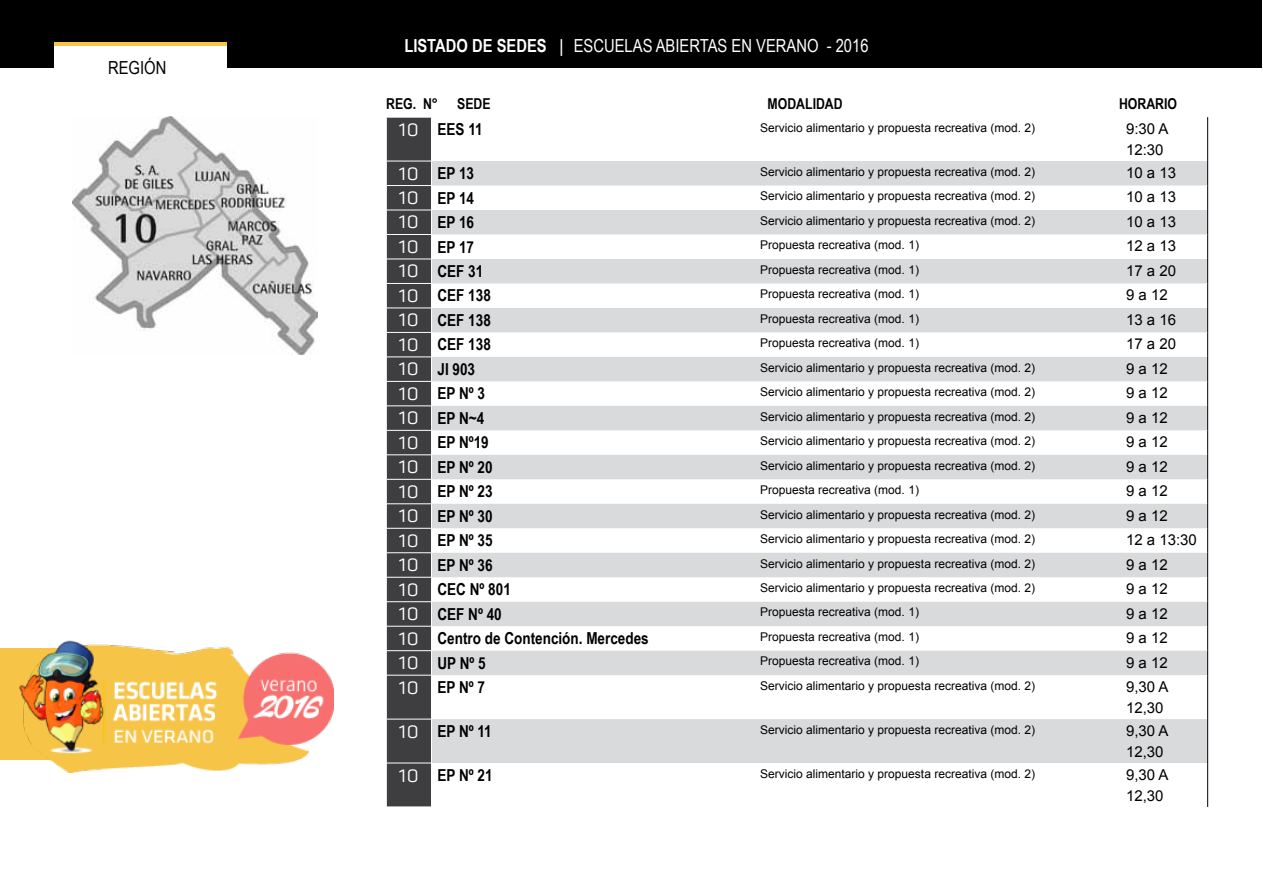
<style>
.page{position:relative;width:1263px;height:893px;background:#fff}
.page>*{position:absolute;margin:0;border:0;box-sizing:border-box;transform-origin:0 0}
.t1{font:18px "Arial Narrow";color:#fff}
.t2{font:18px "Arial Narrow";color:#000}
.t3{font:700 16.5px "Arial Narrow";color:#000}
.t4{font:15px/21px "Arial";color:#000}
.t5{font:700 15px "Arial Narrow";color:#000}
.t6{font:12px "Arial";color:#000}
.s1{font-weight:700}
.s2{font-family:"Arial"}
.s3{font-family:"Klavika Light Caps SC";font-weight:400;font-size:24px;color:#fff}
</style>
<div class="page">
<div style="left:1px;top:649px;width:130px;height:111px;background:#f6c446"></div>
<div style="left:1px;top:0;width:1261px;height:67px;background:#000"></div>
<img style="left:19px;top:640px;width:315px;height:132px">
<div style="left:54px;top:45px;width:172px;height:37px;background:#fff"></div>
<hr style="left:54px;top:43px;width:172px;height:3px;background:#f6c446">
<svg style="left:432px;top:161px;width:775px;height:602px;fill:#d9dadb"></svg>
<hr style="left:1207px;top:117px;width:1px;height:44px;background:#000">
<svg style="left:1207px;top:161px;width:1px;height:514px"></svg>
<hr style="left:1207px;top:675px;width:1px;height:44px;background:#000">
<hr style="left:1207px;top:719px;width:1px;height:44px;background:#000">
<hr style="left:1207px;top:763px;width:1px;height:44px;background:#000">
<svg style="left:386px;top:117px;width:46px;height:690px;background:#4b4a4d"></svg>
<hr style="left:386px;top:675px;width:1px;height:44px;background:#fff">
<hr style="left:431px;top:675px;width:1px;height:44px;background:#fff">
<hr style="left:386px;top:719px;width:46px;height:1px;background:#fff">
<hr style="left:386px;top:719px;width:1px;height:44px;background:#fff">
<hr style="left:431px;top:719px;width:1px;height:44px;background:#fff">
<hr style="left:386px;top:763px;width:1px;height:44px;background:#fff">
<hr style="left:431px;top:763px;width:1px;height:44px;background:#fff">
<img style="left:72px;top:117px;width:246px;height:238px">
<h1 class="t2" style="left:108px;top:54px;width:60px">REGIÓN</h1>
<h1 class="t1" style="left:404px;top:33px;width:466px"><span class="s1">LISTADO DE SEDES</span> <span class="s2">|</span> ESCUELAS ABIERTAS EN VERANO - 2016</h1>
<p class="t5" style="left:386px;top:93px;width:53px">REG. N°</p>
<p class="t5" style="left:457px;top:93px;width:35px">SEDE</p>
<p class="t5" style="left:767px;top:93px;width:77px">MODALIDAD</p>
<p class="t5" style="left:1119px;top:93px;width:60px">HORARIO</p>
<h2 class="t3" style="left:399px;top:117px;width:85px"><span class="s3">10</span> EES 11</h2>
<p class="t6" style="left:760px;top:120px;width:276px">Servicio alimentario y propuesta recreativa (mod. 2)</p>
<p class="t4" style="left:1126px;top:118px;width:44px">9:30 A<br>12:30</p>
<h2 class="t3" style="left:399px;top:161px;width:77px"><span class="s3">10</span> EP 13</h2>
<p class="t6" style="left:760px;top:164px;width:276px">Servicio alimentario y propuesta recreativa (mod. 2)</p>
<p class="t4" style="left:1126px;top:162px;width:52px">10 a 13</p>
<h2 class="t3" style="left:399px;top:185px;width:77px"><span class="s3">10</span> EP 14</h2>
<p class="t6" style="left:760px;top:188px;width:276px">Servicio alimentario y propuesta recreativa (mod. 2)</p>
<p class="t4" style="left:1126px;top:187px;width:52px">10 a 13</p>
<h2 class="t3" style="left:399px;top:210px;width:77px"><span class="s3">10</span> EP 16</h2>
<p class="t6" style="left:760px;top:213px;width:276px">Servicio alimentario y propuesta recreativa (mod. 2)</p>
<p class="t4" style="left:1126px;top:211px;width:52px">10 a 13</p>
<h2 class="t3" style="left:399px;top:234px;width:77px"><span class="s3">10</span> EP 17</h2>
<p class="t6" style="left:760px;top:237px;width:160px">Propuesta recreativa (mod. 1)</p>
<p class="t4" style="left:1126px;top:236px;width:52px">12 a 13</p>
<h2 class="t3" style="left:399px;top:259px;width:86px"><span class="s3">10</span> CEF 31</h2>
<p class="t6" style="left:760px;top:262px;width:160px">Propuesta recreativa (mod. 1)</p>
<p class="t4" style="left:1126px;top:260px;width:52px">17 a 20</p>
<h2 class="t3" style="left:399px;top:283px;width:94px"><span class="s3">10</span> CEF 138</h2>
<p class="t6" style="left:760px;top:286px;width:160px">Propuesta recreativa (mod. 1)</p>
<p class="t4" style="left:1126px;top:285px;width:43px">9 a 12</p>
<h2 class="t3" style="left:399px;top:308px;width:94px"><span class="s3">10</span> CEF 138</h2>
<p class="t6" style="left:760px;top:311px;width:160px">Propuesta recreativa (mod. 1)</p>
<p class="t4" style="left:1126px;top:309px;width:52px">13 a 16</p>
<h2 class="t3" style="left:399px;top:332px;width:94px"><span class="s3">10</span> CEF 138</h2>
<p class="t6" style="left:760px;top:335px;width:160px">Propuesta recreativa (mod. 1)</p>
<p class="t4" style="left:1126px;top:334px;width:52px">17 a 20</p>
<h2 class="t3" style="left:399px;top:357px;width:78px"><span class="s3">10</span> JI 903</h2>
<p class="t6" style="left:760px;top:360px;width:276px">Servicio alimentario y propuesta recreativa (mod. 2)</p>
<p class="t4" style="left:1126px;top:358px;width:43px">9 a 12</p>
<h2 class="t3" style="left:399px;top:381px;width:88px"><span class="s3">10</span> EP Nº 3</h2>
<p class="t6" style="left:760px;top:384px;width:276px">Servicio alimentario y propuesta recreativa (mod. 2)</p>
<p class="t4" style="left:1126px;top:383px;width:43px">9 a 12</p>
<h2 class="t3" style="left:399px;top:406px;width:87px"><span class="s3">10</span> EP N~4</h2>
<p class="t6" style="left:760px;top:408px;width:276px">Servicio alimentario y propuesta recreativa (mod. 2)</p>
<p class="t4" style="left:1126px;top:407px;width:43px">9 a 12</p>
<h2 class="t3" style="left:399px;top:430px;width:92px"><span class="s3">10</span> EP Nº19</h2>
<p class="t6" style="left:760px;top:433px;width:276px">Servicio alimentario y propuesta recreativa (mod. 2)</p>
<p class="t4" style="left:1126px;top:432px;width:43px">9 a 12</p>
<h2 class="t3" style="left:399px;top:455px;width:95px"><span class="s3">10</span> EP Nº 20</h2>
<p class="t6" style="left:760px;top:457px;width:276px">Servicio alimentario y propuesta recreativa (mod. 2)</p>
<p class="t4" style="left:1126px;top:456px;width:43px">9 a 12</p>
<h2 class="t3" style="left:399px;top:479px;width:95px"><span class="s3">10</span> EP Nº 23</h2>
<p class="t6" style="left:760px;top:482px;width:160px">Propuesta recreativa (mod. 1)</p>
<p class="t4" style="left:1126px;top:481px;width:43px">9 a 12</p>
<h2 class="t3" style="left:399px;top:503px;width:95px"><span class="s3">10</span> EP Nº 30</h2>
<p class="t6" style="left:760px;top:506px;width:276px">Servicio alimentario y propuesta recreativa (mod. 2)</p>
<p class="t4" style="left:1126px;top:505px;width:43px">9 a 12</p>
<h2 class="t3" style="left:399px;top:528px;width:95px"><span class="s3">10</span> EP Nº 35</h2>
<p class="t6" style="left:760px;top:531px;width:276px">Servicio alimentario y propuesta recreativa (mod. 2)</p>
<p class="t4" style="left:1126px;top:530px;width:72px">12 a 13:30</p>
<h2 class="t3" style="left:399px;top:552px;width:95px"><span class="s3">10</span> EP Nº 36</h2>
<p class="t6" style="left:760px;top:555px;width:276px">Servicio alimentario y propuesta recreativa (mod. 2)</p>
<p class="t4" style="left:1126px;top:554px;width:43px">9 a 12</p>
<h2 class="t3" style="left:399px;top:577px;width:114px"><span class="s3">10</span> CEC Nº 801</h2>
<p class="t6" style="left:760px;top:580px;width:276px">Servicio alimentario y propuesta recreativa (mod. 2)</p>
<p class="t4" style="left:1126px;top:579px;width:43px">9 a 12</p>
<h2 class="t3" style="left:399px;top:601px;width:105px"><span class="s3">10</span> CEF Nº 40</h2>
<p class="t6" style="left:760px;top:604px;width:160px">Propuesta recreativa (mod. 1)</p>
<p class="t4" style="left:1126px;top:603px;width:43px">9 a 12</p>
<h2 class="t3" style="left:399px;top:626px;width:252px"><span class="s3">10</span> Centro de Contención. Mercedes</h2>
<p class="t6" style="left:760px;top:629px;width:160px">Propuesta recreativa (mod. 1)</p>
<p class="t4" style="left:1126px;top:627px;width:43px">9 a 12</p>
<h2 class="t3" style="left:399px;top:650px;width:89px"><span class="s3">10</span> UP Nº 5</h2>
<p class="t6" style="left:760px;top:653px;width:160px">Propuesta recreativa (mod. 1)</p>
<p class="t4" style="left:1126px;top:652px;width:43px">9 a 12</p>
<h2 class="t3" style="left:399px;top:675px;width:88px"><span class="s3">10</span> EP Nº 7</h2>
<p class="t6" style="left:760px;top:678px;width:276px">Servicio alimentario y propuesta recreativa (mod. 2)</p>
<p class="t4" style="left:1126px;top:676px;width:44px">9,30 A<br>12,30</p>
<h2 class="t3" style="left:399px;top:719px;width:95px"><span class="s3">10</span> EP Nº 11</h2>
<p class="t6" style="left:760px;top:722px;width:276px">Servicio alimentario y propuesta recreativa (mod. 2)</p>
<p class="t4" style="left:1126px;top:720px;width:44px">9,30 A<br>12,30</p>
<h2 class="t3" style="left:399px;top:763px;width:95px"><span class="s3">10</span> EP Nº 21</h2>
<p class="t6" style="left:760px;top:766px;width:276px">Servicio alimentario y propuesta recreativa (mod. 2)</p>
<p class="t4" style="left:1126px;top:764px;width:44px">9,30 A<br>12,30</p>
</div>
